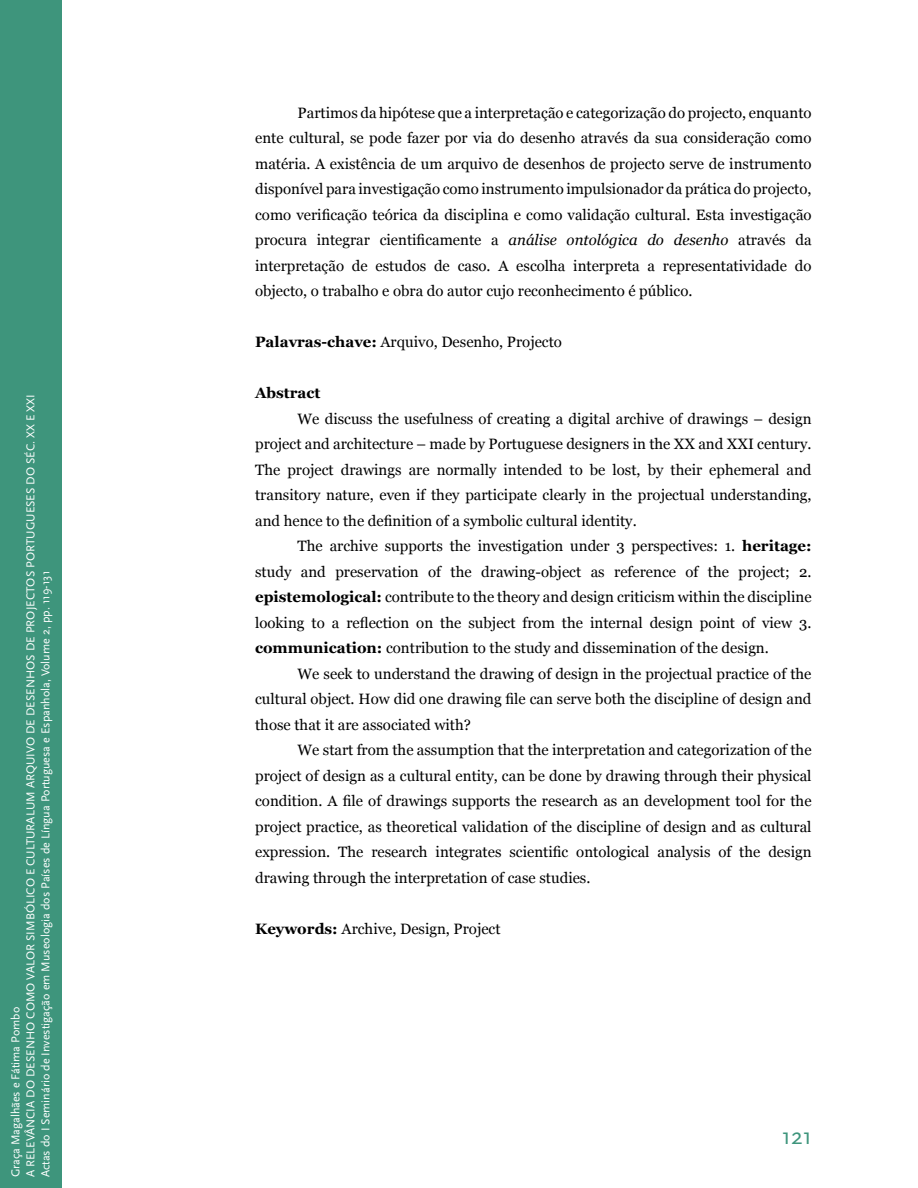
<style>
.page{position:relative;width:918px;height:1188px;background:#fff}
.page>*{position:absolute;margin:0;border:0;box-sizing:border-box;transform-origin:0 0}
.t1{font:24px "Scala Sans Pro";color:#3e957c}
.t2{font:15px/25.5px "Georgia";color:#000;text-align:justify}
.t3{font:700 15px "Georgia";color:#000}
.t4{font:12px/15px "Scala Sans Pro";color:#fff}
.s1{font-style:italic}
.s2{font-weight:700}
</style>
<div class="page">
<div style="left:0;top:0;width:62px;height:1188px;background:#3e957c"></div>
<p class="t4" style="left:9px;top:1177px;width:785px;rotate:-90deg">Graça Magalhães e Fátima Pombo<br>A RELEVÂNCIA DO DESENHO COMO VALOR SIMBÓLICO E CULTURALUM ARQUIVO DE DESENHOS DE PROJECTOS PORTUGUESES DO SÉC. XX E XXI<br>Actas do I Seminário de Investigação em Museologia dos Países de Língua Portuguesa e Espanhola, Volume 2, pp. 119-131</p>
<p class="t2" style="left:255px;top:101px;width:558px;text-indent:43px">Partimos da hipótese que a interpretação e categorização do projecto, enquanto ente cultural, se pode fazer por via do desenho através da sua consideração como matéria. A existência de um arquivo de desenhos de projecto serve de instrumento disponível para investigação como instrumento impulsionador da prática do projecto, como verificação teórica da disciplina e como validação cultural. Esta investigação procura integrar cientificamente a <span class="s1">análise ontológica do desenho</span> através da interpretação de estudos de caso. A escolha interpreta a representatividade do objecto, o trabalho e obra do autor cujo reconhecimento é público.</p>
<p class="t2" style="left:255px;top:330px;width:308px"><span class="s2">Palavras-chave:</span> Arquivo, Desenho, Projecto</p>
<p class="t3" style="left:255px;top:387px;width:67px">Abstract</p>
<p class="t2" style="left:255px;top:407px;width:558px;text-indent:43px">We discuss the usefulness of creating a digital archive of drawings – design project and architecture – made by Portuguese designers in the XX and XXI century.<br>The project drawings are normally intended to be lost, by their ephemeral and transitory nature, even if they participate clearly in the projectual understanding, and hence to the definition of a symbolic cultural identity.</p>
<p class="t2" style="left:255px;top:534px;width:558px;text-indent:43px">The archive supports the investigation under 3 perspectives: 1. <span class="s2">heritage: </span>study and preservation of the drawing-object as reference of the project; 2. <span class="s2">epistemological:</span> contribute to the theory and design criticism within the discipline looking to a reflection on the subject from the internal design point of view 3. <span class="s2">communication:</span> contribution to the study and dissemination of the design.</p>
<p class="t2" style="left:255px;top:662px;width:558px;text-indent:43px">We seek to understand the drawing of design in the projectual practice of the cultural object. How did one drawing file can serve both the discipline of design and those that it are associated with?</p>
<p class="t2" style="left:255px;top:738px;width:558px;text-indent:43px">We start from the assumption that the interpretation and categorization of the project of design as a cultural entity, can be done by drawing through their physical condition. A file of drawings supports the research as an development tool for the project practice, as theoretical validation of the discipline of design and as cultural expression. The research integrates scientific ontological analysis of the design drawing through the interpretation of case studies.</p>
<p class="t2" style="left:255px;top:917px;width:247px"><span class="s2">Keywords:</span> Archive, Design, Project</p>
<h1 class="t1" style="left:782px;top:1124px;width:32px">121</h1>
</div>
